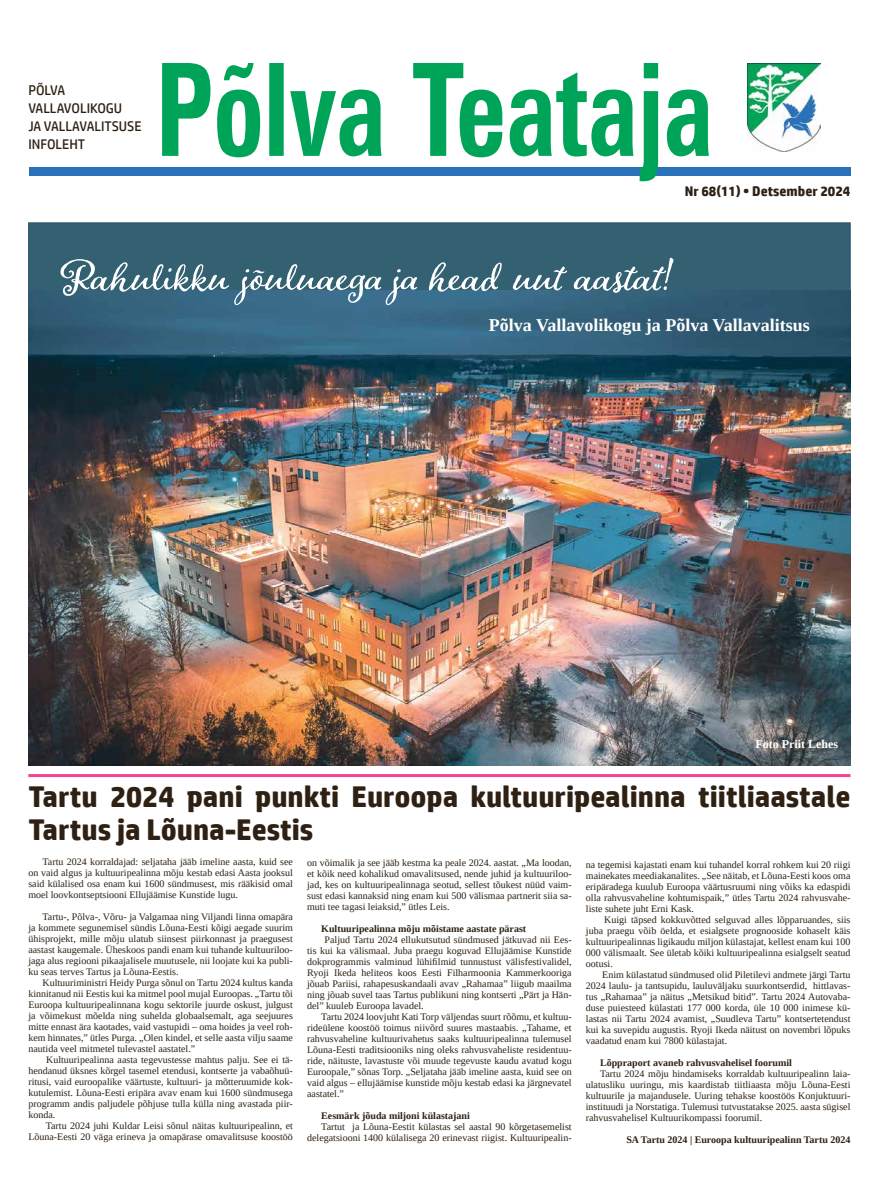
<style>
.page{position:relative;width:893px;height:1191px;background:#fff}
.page>*{position:absolute;margin:0;border:0;box-sizing:border-box;transform-origin:0 0}
.t1{font:50px "Adorn Bouquet";color:#fff}
.t2{font:700 30px/33px "HP Simplified";color:#2e2113}
.t3{font:700 18px "Liberation Serif";color:#fff}
.t4{font:14px/18px "HP Simplified";color:#2e2113}
.t5{font:700 14px "HP Simplified";color:#2e2113}
.t6{font:700 12px "Liberation Serif";color:#fff}
.t7{font:10px/11px "Liberation Serif";color:#2e2113;text-align:justify}
.t8{font:700 10px "Liberation Serif";color:#2e2113}
</style>
<div class="page">
<div style="left:28px;top:222px;width:823px;height:91px;background:#336171;border:1px solid #2d556c"></div>
<div style="left:29px;top:167px;width:821px;height:9px;background:#2a72b9"></div>
<svg style="left:162px;top:63px;width:547px;height:118px"></svg>
<img style="left:747px;top:64px;width:73px;height:88px">
<hr style="left:28px;top:774px;width:822px;height:3px;background:#f34497">
<img style="left:28px;top:291px;width:822px;height:474px">
<h3 class="t4" style="left:28px;top:81px;width:115px">PÕLVA<br>VALLAVOLIKOGU<br>JA VALLAVALITSUSE<br>INFOLEHT</h3>
<h3 class="t5" style="left:685px;top:183px;width:167px">Nr 68(11) • Detsember 2024</h3>
<h1 class="t1" style="left:60px;top:243px;width:614px">Rahulikku jõuluaega ja head uut aastat!</h1>
<h3 class="t3" style="left:489px;top:313px;width:323px">Põlva Vallavolikogu ja Põlva Vallavalitsus</h3>
<p class="t6" style="left:755px;top:736px;width:84px">Foto Priit Lehes</p>
<h2 class="t2" style="left:28px;top:780px;width:824px">Tartu 2024 pani punkti Euroopa kultuuripealinna tiitliaastale<br>Tartus ja Lõuna-Eestis</h2>
<p class="t7" style="left:28px;top:856px;width:266px;text-indent:14px">Tartu 2024 korraldajad: seljataha jääb imeline aasta, kuid see on vaid algus ja kultuuripealinna mõju kestab edasi Aasta jooksul said külalised osa enam kui 1600 sündmusest, mis rääkisid omal moel loovkontseptsiooni Ellujäämise Kunstide lugu.</p>
<p class="t7" style="left:28px;top:911px;width:266px;text-indent:14px">Tartu-, Põlva-, Võru- ja Valgamaa ning Viljandi linna omapära ja kommete segunemisel sündis Lõuna-Eesti kõigi aegade suurim ühisprojekt, mille mõju ulatub siinsest piirkonnast ja praegusest aastast kaugemale. Üheskoos pandi enam kui tuhande kultuuriloo&shy;jaga alus regiooni pikaajalisele muutusele, nii loojate kui ka publi&shy;ku seas terves Tartus ja Lõuna-Eestis.</p>
<p class="t7" style="left:28px;top:977px;width:266px;text-indent:14px">Kultuuriministri Heidy Purga sõnul on Tartu 2024 kultus kanda kinnitanud nii Eestis kui ka mitmel pool mujal Euroopas. „Tartu tõi Euroopa kultuuripealinnana kogu sektorile juurde oskust, julgust ja võimekust mõelda ning suhelda globaalsemalt, aga seejuures mitte ennast ära kaotades, vaid vastupidi – oma hoides ja veel roh&shy;kem hinnates,” ütles Purga. „Olen kindel, et selle aasta vilju saame nautida veel mitmetel tulevastel aastatel.”</p>
<p class="t7" style="left:28px;top:1054px;width:266px;text-indent:18px">Kultuuripealinna aasta tegevustesse mahtus palju. See ei tä&shy;hendanud üksnes kõrgel tasemel etendusi, kontserte ja vabaõhuü&shy;ritusi, vaid euroopalike väärtuste, kultuuri- ja mõtteruumide kok&shy;kutulemist. Lõuna-Eesti eripära avav enam kui 1600 sündmusega programm andis paljudele põhjuse tulla külla ning avastada piir&shy;konda.</p>
<p class="t7" style="left:28px;top:1120px;width:266px;text-align:right">Tartu 2024 juhi Kuldar Leisi sõnul näitas kultuuripealinn, et<br>Lõuna-Eesti 20 väga erineva ja omapärase omavalitsuse koostöö</p>
<p class="t7" style="left:307px;top:857px;width:266px">on võimalik ja see jääb kestma ka peale 2024. aastat. „Ma loodan, et kõik need kohalikud omavalitsused, nende juhid ja kultuuriloo&shy;jad, kes on kultuuripealinnaga seotud, sellest tõukest nüüd vaim&shy;sust edasi kannaksid ning enam kui 500 välismaa partnerit siia sa&shy;muti tee tagasi leiaksid,” ütles Leis.</p>
<p class="t8" style="left:321px;top:922px;width:206px">Kultuuripealinna mõju mõistame aastate pärast</p>
<p class="t7" style="left:307px;top:934px;width:266px;text-indent:18px">Paljud Tartu 2024 ellukutsutud sündmused jätkuvad nii Ees&shy;tis kui ka välismaal. Juba praegu koguvad Ellujäämise Kunstide dokprogrammis valminud lühifilmid tunnustust välisfestivalidel, Ryoji Ikeda heliteos koos Eesti Filharmoonia Kammerkooriga jõuab Pariisi, rahapesuskandaali avav „Rahamaa” liigub maailma ning jõuab suvel taas Tartus publikuni ning kontserti „Pärt ja Hän&shy;del” kuuleb Euroopa lavadel.</p>
<p class="t7" style="left:307px;top:1011px;width:266px;text-indent:14px">Tartu 2024 loovjuht Kati Torp väljendas suurt rõõmu, et kultuu&shy;rideülene koostöö toimus niivõrd suures mastaabis. „Tahame, et rahvusvaheline kultuurivahetus saaks kultuuripealinna tulemusel Lõuna-Eesti traditsiooniks ning oleks rahvusvaheliste residentuu&shy;ride, näituste, lavastuste või muude tegevuste kaudu avatud kogu Euroopale,” sõnas Torp. „Seljataha jääb imeline aasta, kuid see on vaid algus – ellujäämise kunstide mõju kestab edasi ka järgnevatel aastatel.”</p>
<p class="t8" style="left:321px;top:1109px;width:150px">Eesmärk jõuda miljoni külastajani</p>
<p class="t7" style="left:307px;top:1121px;width:266px;text-align:right">Tartut ja Lõuna-Eestit külastas sel aastal 90 kõrgetasemelist delegatsiooni 1400 külalisega 20 erinevast riigist. Kultuuripealin-</p>
<p class="t7" style="left:586px;top:859px;width:266px">na tegemisi kajastati enam kui tuhandel korral rohkem kui 20 riigi mainekates meediakanalites. „See näitab, et Lõuna-Eesti koos oma eripäradega kuulub Euroopa väärtusruumi ning võiks ka edaspidi olla rahvusvaheline kohtumispaik,” ütles Tartu 2024 rahvusvahe&shy;liste suhete juht Erni Kask.</p>
<p class="t7" style="left:586px;top:914px;width:266px;text-indent:18px">Kuigi täpsed kokkuvõtted selguvad alles lõpparuandes, siis juba praegu võib öelda, et esialgsete prognooside kohaselt käis kultuuripealinnas ligikaudu miljon külastajat, kellest enam kui 100<br>000 välismaalt. See ületab kõiki kultuuripealinna esialgselt seatud ootusi.</p>
<p class="t7" style="left:586px;top:969px;width:266px;text-indent:16px">Enim külastatud sündmused olid Piletilevi andmete järgi Tartu 2024 laulu- ja tantsupidu, lauluväljaku suurkontserdid, hittlavas&shy;tus „Rahamaa” ja näitus „Metsikud bitid”. Tartu 2024 Autovaba&shy;duse puiesteed külastati 177 000 korda, üle 10 000 inimese kü&shy;lastas nii Tartu 2024 avamist, „Suudleva Tartu” kontsertetendust kui ka suvepidu augustis. Ryoji Ikeda näitust on novembri lõpuks vaadatud enam kui 7800 külastajat.</p>
<p class="t8" style="left:600px;top:1056px;width:193px">Lõppraport avaneb rahvusvahelisel foorumil</p>
<p class="t7" style="left:586px;top:1068px;width:266px;text-indent:14px">Tartu 2024 mõju hindamiseks korraldab kultuuripealinn laia&shy;ulatusliku uuringu, mis kaardistab tiitliaasta mõju Lõuna-Eesti kultuurile ja majandusele. Uuring tehakse koostöös Konjuktuuri&shy;instituudi ja Norstatiga. Tulemusi tutvustatakse 2025. aasta sügisel rahvusvahelisel Kultuurikompassi foorumil.</p>
<p class="t8" style="left:626px;top:1133px;width:226px">SA Tartu 2024 | Euroopa kultuuripealinn Tartu 2024</p>
</div>
